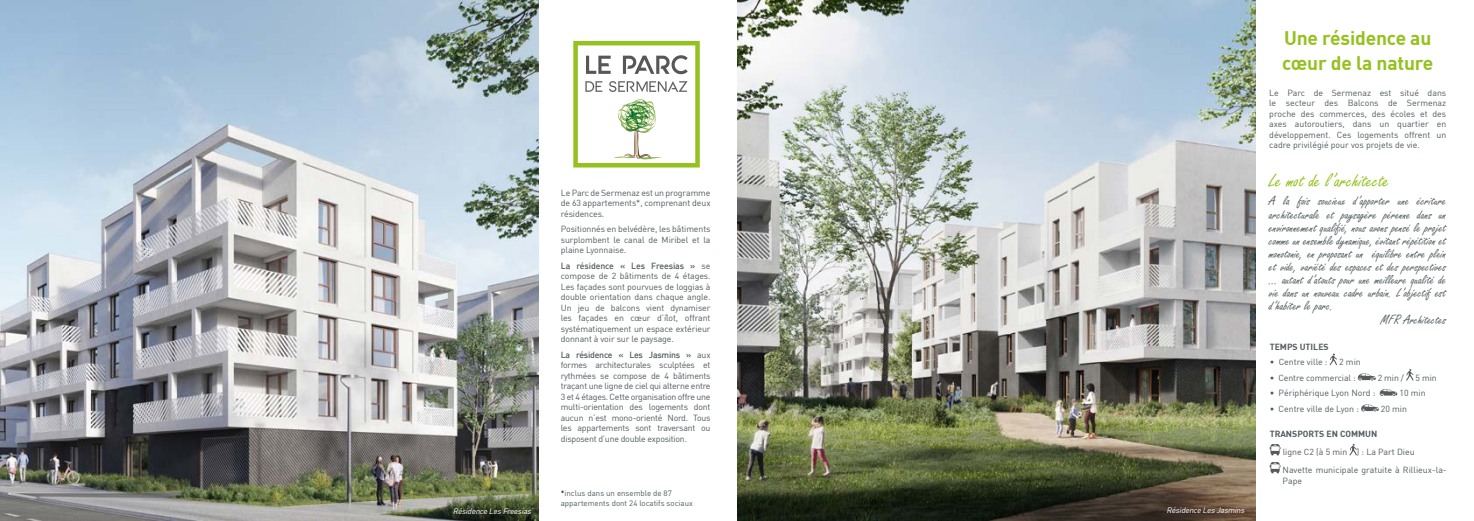
<style>
.page{position:relative;width:1474px;height:521px;background:#fff}
.page>*{position:absolute;margin:0;border:0;box-sizing:border-box;transform-origin:0 0}
.t1{font:21px "Freestyle Script";color:#95c11f}
.t2{font:700 19.25px/25.4px "DIN";letter-spacing:-.01em;color:#95c11f}
.t3{font:14px "Freestyle Script";color:#505a5d}
.t4{font:8.75px/10.5px "DIN";letter-spacing:-.01em;color:#505a5d;text-align:justify}
.t5{font:700 8.75px "DIN";color:#505a5d}
.t6{font:7.88px/9.6px "DIN";color:#505a5d}
.t7{font:italic 7.88px "DIN";color:#fff}
.s1{font-weight:500}
.s2{color:#000}
</style>
<div class="page">
<img style="left:0;top:0;width:538px;height:521px">
<svg style="left:573px;top:41px;width:126px;height:126px"></svg>
<img style="left:624px;top:100px;width:25px;height:32px">
<svg style="left:1329px;top:353px;width:7px;height:12px"></svg>
<svg style="left:1357px;top:373px;width:18px;height:7px"></svg>
<svg style="left:1406px;top:369px;width:7px;height:12px"></svg>
<svg style="left:1379px;top:389px;width:18px;height:7px"></svg>
<svg style="left:1361px;top:404px;width:17px;height:7px"></svg>
<svg style="left:1269px;top:444px;width:11px;height:11px"></svg>
<svg style="left:1349px;top:444px;width:7px;height:11px"></svg>
<svg style="left:1269px;top:462px;width:11px;height:11px"></svg>
<img style="left:737px;top:0;width:518px;height:521px">
<p class="t7" style="left:453px;top:506px;width:82px">RésidenceLesFreesias</p>
<p class="t4" style="left:561px;top:187px;width:151px">Le Parc de Sermenaz est un programme de 63 appartements*, comprenant deux résidences.</p>
<p class="t4" style="left:561px;top:224px;width:151px">Positionnés en belvédère, les bâtiments surplombent le canal de Miribel et la plaine Lyonnaise.</p>
<p class="t4" style="left:561px;top:260px;width:151px"><span class="s1">La résidence « Les Freesias »</span> se compose de 2 bâtiments de 4 étages.<br>Les façades sont pourvues de loggias à double orientation dans chaque angle.<br>Un jeu de balcons vient dynamiser les façades en cœur d’îlot, offrant systématiquement un espace extérieur donnant à voir sur le paysage.</p>
<p class="t4" style="left:561px;top:349px;width:151px"><span class="s1">La résidence « Les Jasmins »</span> aux formes architecturales sculptées et rythmées se compose de 4 bâtiments traçant une ligne de ciel qui alterne entre 3 et 4 étages. Cette organisation offre une multi-orientation des logements dont aucun n’est mono-orienté Nord. Tous les appartements sont traversant ou disposent d’une double exposition.</p>
<p class="t6" style="left:561px;top:489px;width:134px"><span class="s2">*</span>inclus dans un ensemble de 87 appartements dont 24 locatifs sociaux</p>
<p class="t7" style="left:1166px;top:505px;width:81px">RésidenceLesJasmins</p>
<h2 class="t2" style="left:1281px;top:24px;width:153px">Une résidence au cœur de la nature</h2>
<p class="t4" style="left:1269px;top:87px;width:178px">Le Parc de Sermenaz est situé dans le secteur des Balcons de Sermenaz proche des commerces, des écoles et des axes autoroutiers, dans un quartier en développement. Ces logements offrent un cadre privilégié pour vos projets de vie.</p>
<h1 class="t1" style="left:1269px;top:169px;width:121px">Le mot de l’architecte</h1>
<h3 class="t3" style="left:1269px;top:193px;width:178px">A la fois soucieux d’apporter une écriture</h3>
<h3 class="t3" style="left:1269px;top:207px;width:178px">architecturale et paysagère pérenne dans un</h3>
<h3 class="t3" style="left:1269px;top:220px;width:178px">environnement qualifié, nous avons pensé le projet</h3>
<h3 class="t3" style="left:1269px;top:233px;width:178px">comme un ensemble dynamique, évitant répétition et</h3>
<h3 class="t3" style="left:1269px;top:246px;width:178px">monotonie, en proposant un équilibre entre plein</h3>
<h3 class="t3" style="left:1269px;top:259px;width:178px">et vide, variété des espaces et des perspectives</h3>
<h3 class="t3" style="left:1269px;top:272px;width:178px">... autant d’atouts pour une meilleure qualité de</h3>
<h3 class="t3" style="left:1269px;top:285px;width:178px">vie dans un nouveau cadre urbain. L’objectif est</h3>
<h3 class="t3" style="left:1269px;top:298px;width:66px">d’habiter le parc.</h3>
<h3 class="t3" style="left:1380px;top:312px;width:67px">MFR Architectes</h3>
<p class="t5" style="left:1269px;top:341px;width:61px">TEMPS UTILES</p>
<p class="t4" style="left:1269px;top:356px;width:59px">• Centre ville :</p>
<p class="t4" style="left:1339px;top:356px;width:23px">2 min</p>
<p class="t4" style="left:1269px;top:372px;width:88px">• Centre commercial :</p>
<p class="t4" style="left:1377px;top:372px;width:28px">2 min /</p>
<p class="t4" style="left:1415px;top:372px;width:23px">5 min</p>
<p class="t4" style="left:1269px;top:387px;width:107px">• Périphérique Lyon Nord :</p>
<p class="t4" style="left:1399px;top:387px;width:28px">10 min</p>
<p class="t4" style="left:1269px;top:403px;width:91px">• Centre ville de Lyon :</p>
<p class="t4" style="left:1380px;top:403px;width:28px">20 min</p>
<p class="t5" style="left:1269px;top:428px;width:109px">TRANSPORTS EN COMMUN</p>
<p class="t4" style="left:1282px;top:443px;width:165px;line-height:17.9px">ligne C2 (à 5 min ) : La Part Dieu<br>Navette municipale gratuite à Rillieux-la-</p>
<p class="t4" style="left:1282px;top:475px;width:21px">Pape</p>
</div>
